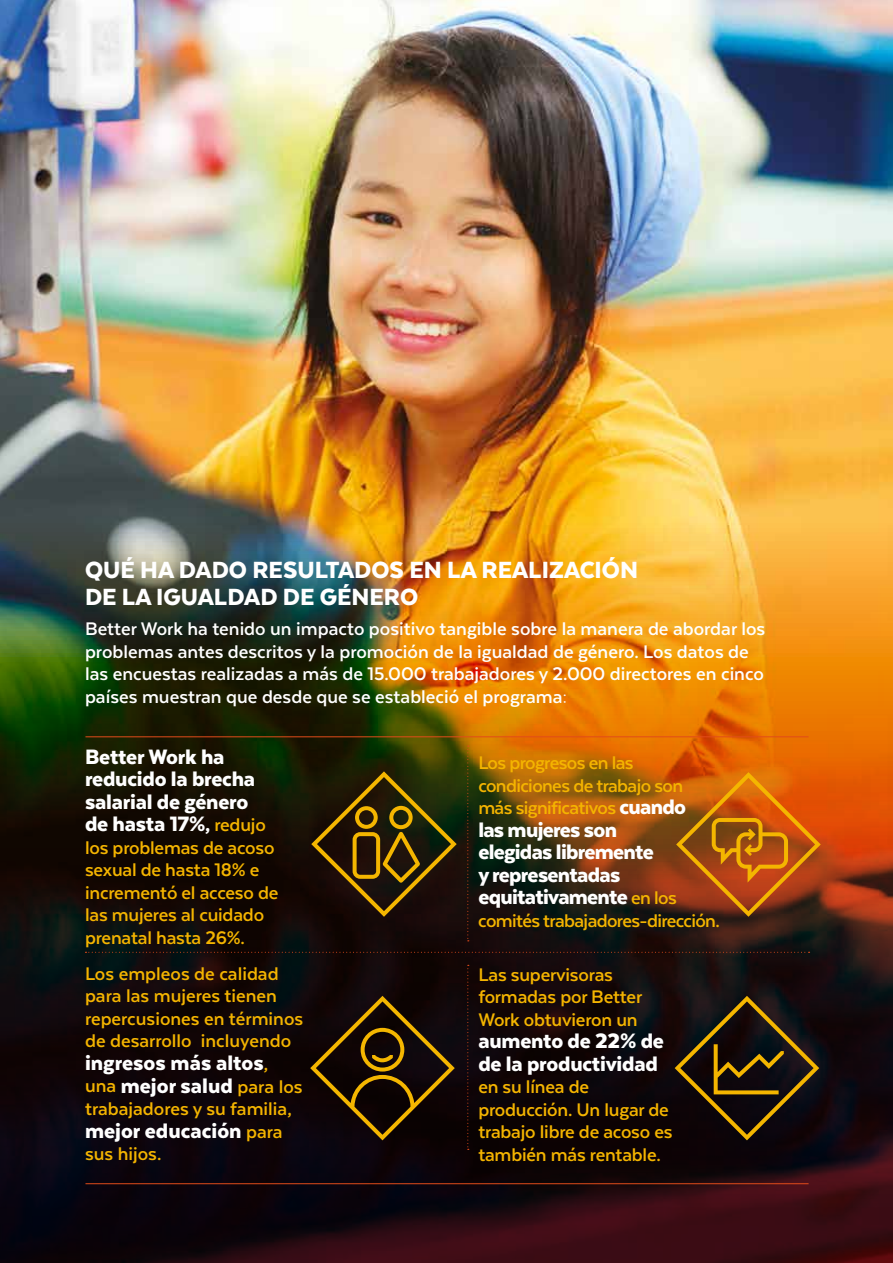
<style>
.page{position:relative;width:893px;height:1263px;background:#fff}
.page>*{position:absolute;margin:0;border:0;box-sizing:border-box;transform-origin:0 0}
.t1{font:900 27px/27px "Texta";color:#fff}
.t2{font:900 24px/22.5px "Texta";letter-spacing:-.01em;color:#fff}
.t3{font:900 24px/22.5px "Texta";letter-spacing:-.03em;color:#fff}
.t4{font:700 21px/22.5px "Texta";letter-spacing:-.01em;color:#f4b400}
.t5{font:700 21px/22.5px "Texta";color:#fff}
.t6{font:700 21px/22.5px "Texta";letter-spacing:-.03em;color:#f4b400}
.s1{font-weight:800}
.s2{font-weight:700;font-size:21px;color:#f4b400}
.s3{font-weight:900;font-size:24px;color:#fff}
</style>
<div class="page">
<img style="left:0;top:0;width:893px;height:172px">
<img style="left:0;top:172px;width:893px;height:1091px">
<hr style="left:85px;top:736px;width:724px;height:1px;background:#e24c1a">
<svg style="left:85px;top:952px;width:725px;height:1px"></svg>
<svg style="left:467px;top:745px;width:2px;height:196px"></svg>
<svg style="left:467px;top:965px;width:2px;height:185px"></svg>
<hr style="left:85px;top:1183px;width:724px;height:1px;background:#e24c1a">
<svg style="left:311px;top:771px;width:146px;height:146px;background:#382a07"></svg>
<svg style="left:310px;top:996px;width:145px;height:144px;background:#291905"></svg>
<svg style="left:675px;top:996px;width:144px;height:144px;background:#281d0e"></svg>
<svg style="left:676px;top:772px;width:145px;height:145px;background:#b2550e"></svg>
<p class="t1" style="left:85px;top:557px;width:555px">QUÉ HA DADO RESULTADOS EN LA REALIZACIÓN<br>DE LA IGUALDAD DE GÉNERO</p>
<p class="t5" style="left:85px;top:618px;width:682px">Better Work ha tenido un impacto positivo tangible sobre la manera de abordar los problemas antes descritos y la promoción de la igualdad de género. Los datos de las encuestas realizadas a más de 15.000 trabajadores y 2.000 directores en cinco países muestran que desde que se estableció el programa:</p>
<p class="t2" style="left:85px;top:745px;width:182px">Better Work ha reducido la brecha salarial de género de hasta 17%<span class="s1">,</span> <span class="s2">redujo</span></p>
<p class="t4" style="left:85px;top:836px;width:195px">los problemas de acoso sexual de hasta 18% e incrementó el acceso de las mujeres al cuidado prenatal hasta 26%.</p>
<p class="t4" style="left:85px;top:962px;width:220px">Los empleos de calidad para las mujeres tienen repercusiones en términos de desarrollo incluyendo</p>
<p class="t2" style="left:85px;top:1051px;width:185px">ingresos más altos<span class="s2">,</span></p>
<p class="t4" style="left:85px;top:1075px;width:219px">una <span class="s3">mejor salud</span> para los trabajadores y su familia,</p>
<p class="t2" style="left:85px;top:1119px;width:199px">mejor educación <span class="s2">para</span></p>
<p class="t4" style="left:85px;top:1142px;width:78px">sus hijos.</p>
<p class="t6" style="left:478px;top:752px;width:209px">Los progresos en las condiciones de trabajo son más significativos <span class="s3">cuando</span></p>
<p class="t3" style="left:478px;top:818px;width:200px">las mujeres son elegidas libremente<br>y representadas equitativamente <span class="s2">en los</span></p>
<p class="t6" style="left:478px;top:909px;width:243px">comités trabajadores-dirección.</p>
<p class="t4" style="left:478px;top:963px;width:165px">Las supervisoras formadas por Better<br>Work obtuvieron un</p>
<p class="t2" style="left:478px;top:1029px;width:187px">aumento de 22% de de la productividad</p>
<p class="t4" style="left:478px;top:1075px;width:196px">en su línea de producción. Un lugar de trabajo libre de acoso es también más rentable.</p>
</div>
